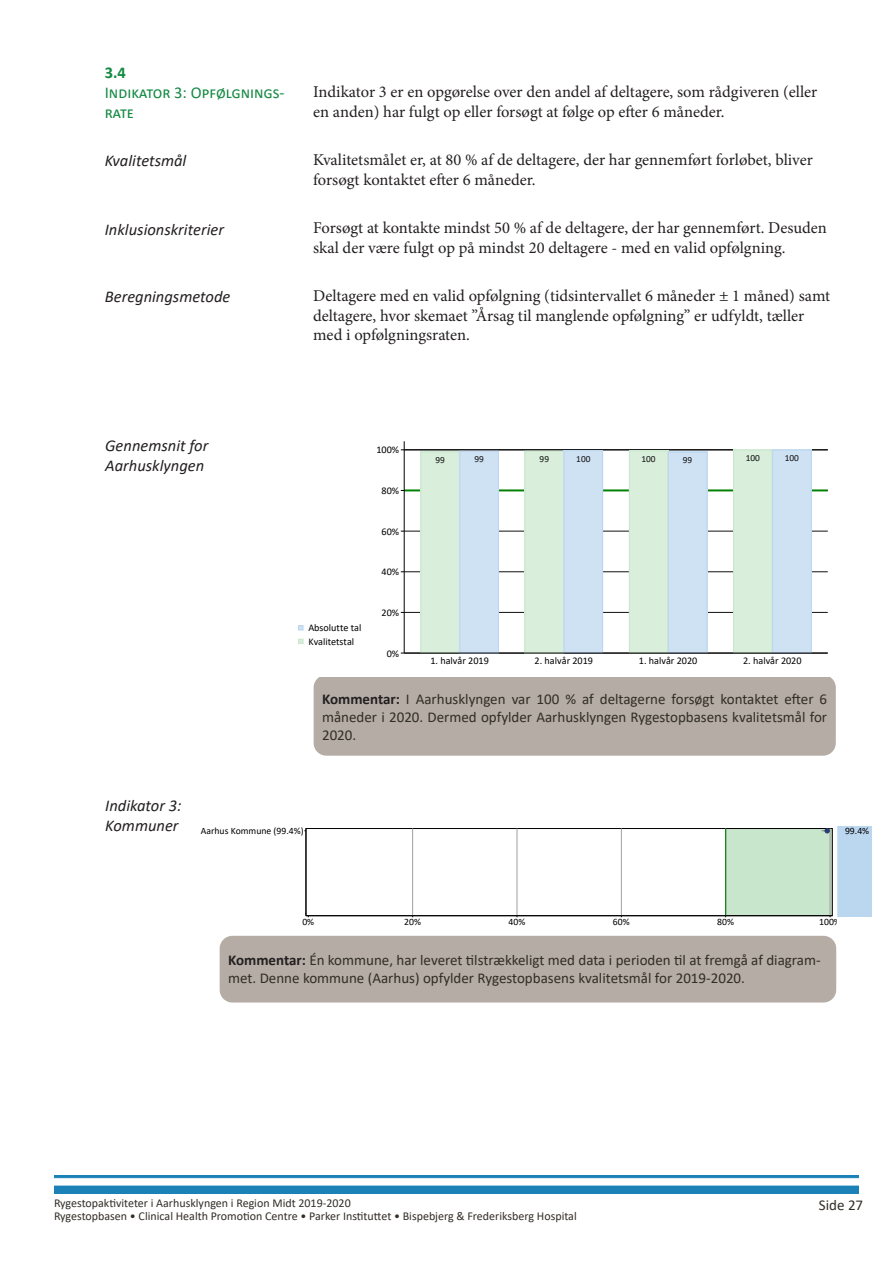
<style>
.page{position:relative;width:893px;height:1263px;background:#fff}
.page>*{position:absolute;margin:0;border:0;box-sizing:border-box;transform-origin:0 0}
.t1{font:16.5px/19.8px "Minion Pro";color:#231f20}
.Underoverskrift{font:italic 16.5px/19.8px "Calibri";color:#231f20}
.Overskrift_3{font:16.5px/19.8px "Calibri";color:#148a43}
.Kommentarboks{font:15px/18px "Calibri";color:#322d26}
.t2{font:12px "Calibri";color:#322d26}
.t3{font:10.2px/13.5px "Calibri";color:#000}
.t4{font:9.75px "Calibri";color:#000}
.t5{font:9.3px "Calibri";color:#101010}
.s1{font-weight:700}
.s2{font-weight:700;color:#231f20}
</style>
<div class="page">
<img style="left:54px;top:1176px;width:804px;height:18px">
<div style="left:220px;top:936px;width:616px;height:66px;background:#b4aca5;border-radius:13px"></div>
<div style="left:726px;top:830px;width:104px;height:84px;background:#c8e6cc"></div>
<div style="left:306px;top:828px;width:526px;height:88px;border:1px solid #000"></div>
<hr style="left:412px;top:828px;width:1px;height:88px;background:#a0a0a0">
<hr style="left:517px;top:828px;width:1px;height:88px;background:#a0a0a0">
<hr style="left:621px;top:828px;width:1px;height:88px;background:#a0a0a0">
<hr style="left:830px;top:828px;width:1px;height:88px;background:#a0a0a0">
<hr style="left:725px;top:828px;width:1px;height:88px;background:#008000">
<svg style="left:822px;top:828px;width:7px;height:5px"></svg>
<hr style="left:306px;top:828px;width:1px;height:88px;background:#000">
<hr style="left:306px;top:915px;width:526px;height:1px;background:#000">
<svg style="left:305px;top:913px;width:4px;height:4px"></svg>
<div style="left:314px;top:675px;width:522px;height:81px;background:#b4aca5;border-radius:13px"></div>
<svg style="left:321px;top:441px;width:508px;height:236px"></svg>
<div style="left:404px;top:441px;width:424px;height:212px;background:#fff"></div>
<hr style="left:404px;top:612px;width:424px;height:1px;background:#101010">
<hr style="left:404px;top:571px;width:424px;height:1px;background:#101010">
<hr style="left:404px;top:531px;width:424px;height:1px;background:#101010">
<hr style="left:404px;top:449px;width:424px;height:1px;background:#000">
<hr style="left:404px;top:489px;width:424px;height:2px;background:#008000">
<div style="left:421px;top:452px;width:39px;height:201px;background:#d9eedb"></div>
<div style="left:421px;top:452px;width:39px;height:201px;border:1px solid #c8e7cc"></div>
<div style="left:460px;top:451px;width:39px;height:202px;background:#cfe2f4"></div>
<div style="left:460px;top:451px;width:39px;height:202px;border:1px solid #bbd6ef"></div>
<div style="left:525px;top:451px;width:39px;height:202px;background:#d9eedb"></div>
<div style="left:525px;top:451px;width:39px;height:202px;border:1px solid #c8e7cc"></div>
<div style="left:564px;top:451px;width:39px;height:202px;background:#cfe2f4"></div>
<div style="left:564px;top:451px;width:39px;height:202px;border:1px solid #bbd6ef"></div>
<div style="left:629px;top:451px;width:39px;height:202px;background:#d9eedb"></div>
<div style="left:629px;top:451px;width:39px;height:202px;border:1px solid #c8e7cc"></div>
<div style="left:668px;top:452px;width:39px;height:201px;background:#cfe2f4"></div>
<div style="left:668px;top:452px;width:39px;height:201px;border:1px solid #bbd6ef"></div>
<div style="left:733px;top:450px;width:39px;height:203px;background:#d9eedb"></div>
<div style="left:733px;top:450px;width:39px;height:203px;border:1px solid #c8e7cc"></div>
<div style="left:772px;top:450px;width:39px;height:203px;background:#cfe2f4"></div>
<div style="left:772px;top:450px;width:39px;height:203px;border:1px solid #bbd6ef"></div>
<hr style="left:404px;top:441px;width:1px;height:212px;background:#000">
<hr style="left:404px;top:653px;width:424px;height:1px;background:#000">
<div style="left:295px;top:619px;width:73px;height:31px;background:#fff"></div>
<svg style="left:298px;top:625px;width:5px;height:5px"></svg>
<svg style="left:298px;top:639px;width:5px;height:5px"></svg>
<div style="left:838px;top:826px;width:34px;height:90px;background:#bbd6ef"></div>
<p class="Overskrift_3" style="left:105px;top:63px;width:181px"><span class="s1">3.4<br></span>Indikator 3: Opfølgnings&shy;rate</p>
<p class="Underoverskrift" style="left:105px;top:150px;width:83px">Kvalitetsmål</p>
<p class="Underoverskrift" style="left:105px;top:219px;width:121px">Inklusionskriterier</p>
<p class="Underoverskrift" style="left:105px;top:285px;width:127px">Beregningsmetode</p>
<p class="t1" style="left:313px;top:82px;width:506px">Indikator 3 er en opgørelse over den andel af deltagere, som rådgiveren (eller en anden) har fulgt op eller forsøgt at følge op efter 6 måneder.</p>
<p class="t1" style="left:313px;top:150px;width:501px">Kvalitetsmålet er, at 80 % af de deltagere, der har gennemført forløbet, bliver forsøgt kontaktet efter 6 måneder.</p>
<p class="t1" style="left:313px;top:218px;width:515px">Forsøgt at kontakte mindst 50 % af de deltagere, der har gennemført. Desuden skal der være fulgt op på mindst 20 deltagere - med en valid opfølgning.</p>
<p class="t1" style="left:313px;top:286px;width:519px">Deltagere med en valid opfølgning (tidsintervallet 6 måneder ± 1 måned) samt deltagere, hvor skemaet ”Årsag til manglende opfølgning” er udfyldt, tæller med i opfølgningsraten.</p>
<p class="Underoverskrift" style="left:105px;top:435px;width:105px">Gennemsnit for<br>Aarhusklyngen</p>
<p class="t3" style="left:308px;top:621px;width:54px">Absolutte tal<br>Kvalitetstal</p>
<p class="t3" style="left:376px;top:443px;width:24px">100%</p>
<p class="t3" style="left:382px;top:484px;width:19px">80%</p>
<p class="t3" style="left:382px;top:524px;width:19px">60%</p>
<p class="t3" style="left:382px;top:565px;width:19px">40%</p>
<p class="t3" style="left:382px;top:606px;width:19px">20%</p>
<p class="t3" style="left:387px;top:646px;width:14px">0%</p>
<p class="t5" style="left:435px;top:453px;width:11px">99</p>
<p class="t5" style="left:474px;top:453px;width:11px">99</p>
<p class="t5" style="left:540px;top:453px;width:11px">99</p>
<p class="t5" style="left:576px;top:452px;width:16px">100</p>
<p class="t5" style="left:641px;top:452px;width:16px">100</p>
<p class="t5" style="left:683px;top:454px;width:11px">99</p>
<p class="t5" style="left:746px;top:452px;width:16px">100</p>
<p class="t5" style="left:785px;top:452px;width:16px">100</p>
<p class="t3" style="left:430px;top:653px;width:60px">1. halvår 2019</p>
<p class="t3" style="left:535px;top:653px;width:60px">2. halvår 2019</p>
<p class="t3" style="left:639px;top:653px;width:60px">1. halvår 2020</p>
<p class="t3" style="left:743px;top:653px;width:60px">2. halvår 2020</p>
<p class="Kommentarboks" style="left:322px;top:690px;width:507px;text-align:justify"><span class="s2">Kommentar:</span> I Aarhusklyngen var 100 % af deltagerne forsøgt kontaktet efter 6 måneder i 2020. Dermed opfylder Aarhusklyngen Rygestopbasens kvalitetsmål for 2020.</p>
<p class="Underoverskrift" style="left:105px;top:795px;width:78px">Indikator 3:<br>Kommuner</p>
<p class="t4" style="left:201px;top:824px;width:104px">Aarhus Kommune (99.4%)</p>
<p class="t4" style="left:845px;top:824px;width:26px">99.4%</p>
<p class="t4" style="left:302px;top:915px;width:13px">0%</p>
<p class="t4" style="left:404px;top:915px;width:18px">20%</p>
<p class="t4" style="left:509px;top:915px;width:18px">40%</p>
<p class="t4" style="left:613px;top:915px;width:18px">60%</p>
<p class="t4" style="left:717px;top:915px;width:18px">80%</p>
<p class="t4" style="left:819px;top:915px;width:23px">100%</p>
<p class="Kommentarboks" style="left:228px;top:951px;width:594px"><span class="s2">Kommentar:</span> Én kommune, har leveret tilstrækkeligt med data i perioden til at fremgå af diagram&shy;met. Denne kommune (Aarhus) opfylder Rygestopbasens kvalitetsmål for 2019-2020.</p>
<p class="t2" style="left:54px;top:1194px;width:298px">Rygestopaktiviteter i Aarhusklyngen i Region Midt 2019-2020</p>
<p class="Kommentarboks" style="left:819px;top:1196px;width:46px">Side 27</p>
<p class="t2" style="left:54px;top:1208px;width:524px">Rygestopbasen • Clinical Health Promotion Centre • Parker Instituttet • Bispebjerg &amp; Frederiksberg Hospital</p>
</div>
